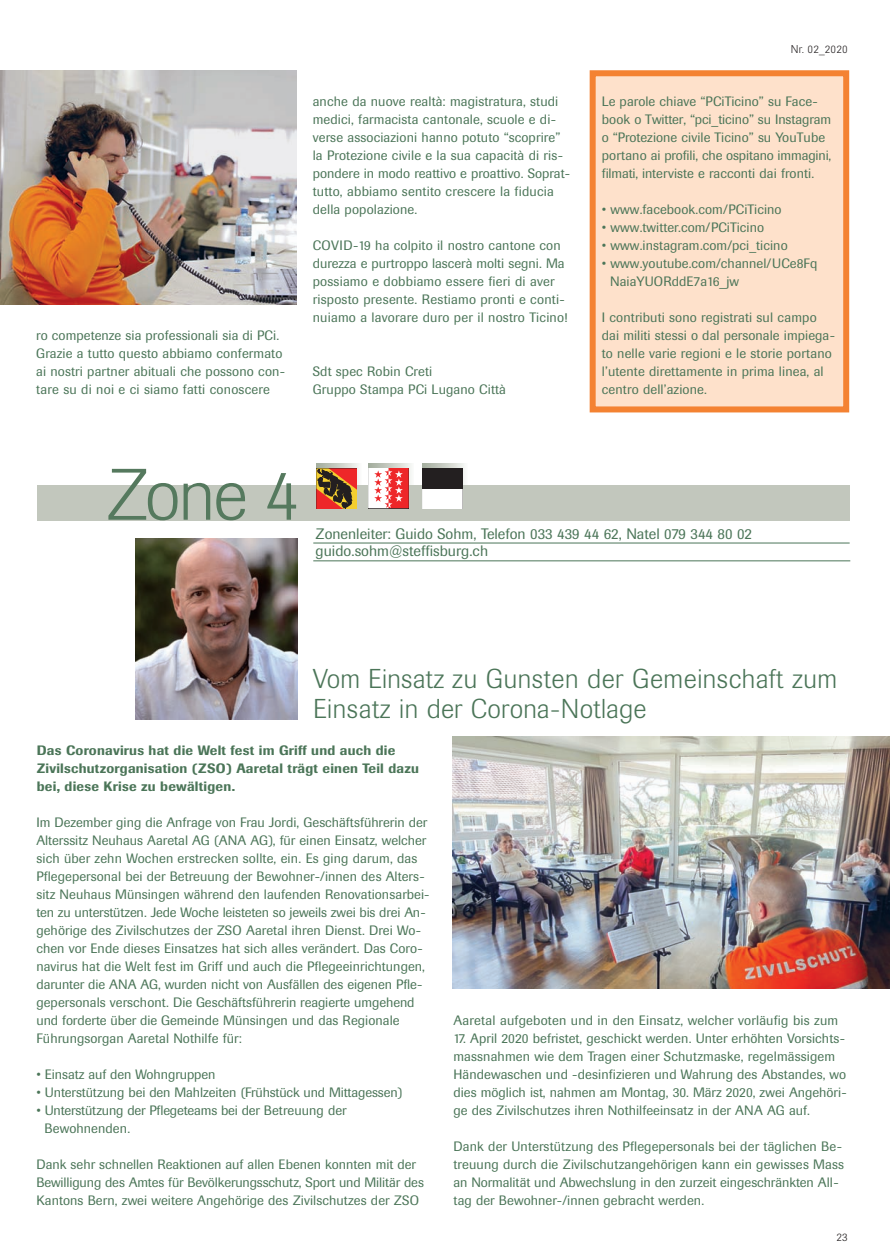
<style>
.page{position:relative;width:890px;height:1260px;background:#fff}
.page>*{position:absolute;margin:0;border:0;box-sizing:border-box;transform-origin:0 0}
.t1{font:300 72px "Berthold Imago BQ";color:#55795e}
.t2{font:300 27px/30px "Berthold Imago BQ";letter-spacing:.02em;color:#4b7558}
.t3{font:15px/17.2px "Berthold Imago BQ";color:#4b7558}
.t4{font:13.5px/18px "Berthold Imago BQ";letter-spacing:.005em;color:#4b7558}
.t5{font:500 13.5px/18px "Berthold Imago BQ";letter-spacing:.02em;color:#4b7558}
.t6{font:300 11.25px "Berthold Imago BQ";letter-spacing:.01em;color:#231f20}
</style>
<div class="page">
<img style="left:0;top:70px;width:889px;height:919px">
<p class="t4" style="left:36px;top:327px;width:250px">ro competenze sia professionali sia di PCi.<br>Grazie a tutto questo abbiamo confermato ai nostri partner abituali che possono con&shy;tare su di noi e ci siamo fatti conoscere</p>
<p class="t4" style="left:313px;top:93px;width:259px">anche da nuove realtà: magistratura, studi medici, farmacista cantonale, scuole e di&shy;verse associazioni hanno potuto “scoprire” la Protezione civile e la sua capacità di ris&shy;pondere in modo reattivo e proattivo. Soprat&shy;tutto, abbiamo sentito crescere la fiducia della popolazione.</p>
<p class="t4" style="left:313px;top:237px;width:256px">COVID-19 ha colpito il nostro cantone con durezza e purtroppo lascerà molti segni. Ma possiamo e dobbiamo essere fieri di aver risposto presente. Restiamo pronti e conti&shy;nuiamo a lavorare duro per il nostro Ticino!</p>
<p class="t4" style="left:313px;top:363px;width:195px">Sdt spec Robin Creti<br>Gruppo Stampa PCi Lugano Città</p>
<p class="t6" style="left:790px;top:43px;width:58px">Nr. 02_2020</p>
<p class="t4" style="left:601px;top:93px;width:231px">Le parole chiave “PCiTicino” su Face&shy;book o Twitter, “pci_ticino” su Instagram o “Protezione civile Ticino” su YouTube portano ai profili, che ospitano immagini, filmati, interviste e racconti dai fronti.</p>
<p class="t4" style="left:601px;top:201px;width:181px">• www.facebook.com/PCiTicino</p>
<p class="t4" style="left:601px;top:219px;width:164px">• www.twitter.com/PCiTicino</p>
<p class="t4" style="left:601px;top:237px;width:187px">• www.instagram.com/pci_ticino</p>
<p class="t4" style="left:610px;top:255px;width:209px;text-indent:-8px">• www.youtube.com/channel/UCe8Fq<br>NaiaYUORddE7a16_jw</p>
<p class="t4" style="left:601px;top:309px;width:234px">I contributi sono registrati sul campo dai militi stessi o dal personale impiega&shy;to nelle varie regioni e le storie portano l’utente direttamente in prima linea, al centro dell’azione.</p>
<h1 class="t1" style="left:107px;top:455px;width:194px">Zone 4</h1>
<p class="t3" style="left:315px;top:525px;width:438px">Zonenleiter: Guido Sohm, Telefon 033 439 44 62, Natel 079 344 80 02 guido.sohm@steffisburg.ch</p>
<h2 class="t2" style="left:313px;top:663px;width:525px">Vom Einsatz zu Gunsten der Gemeinschaft zum<br>Einsatz in der Corona-Notlage»</h2>
<p class="t5" style="left:37px;top:741px;width:383px">Das Coronavirus hat die Welt fest im Griff und auch die<br>Zivilschutzorganisation (ZSO) Aaretal trägt einen Teil dazu bei, diese Krise zu bewältigen.</p>
<p class="t4" style="left:36px;top:813px;width:394px">Im Dezember ging die Anfrage von Frau Jordi, Geschäftsführerin der Alterssitz Neuhaus Aaretal AG (ANA AG), für einen Einsatz, welcher sich über zehn Wochen erstrecken sollte, ein. Es ging darum, das Pflegepersonal bei der Betreuung der Bewohner-/innen des Alters&shy;sitz Neuhaus Münsingen während den laufenden Renovationsarbei&shy;ten zu unterstützen. Jede Woche leisteten so jeweils zwei bis drei An&shy;gehörige des Zivilschutzes der ZSO Aaretal ihren Dienst. Drei Wo&shy;chen vor Ende dieses Einsatzes hat sich alles verändert. Das Coro&shy;navirus hat die Welt fest im Griff und auch die Pflegeeinrichtungen, darunter die ANA AG, wurden nicht von Ausfällen des eigenen Pfle&shy;gepersonals verschont. Die Geschäftsführerin reagierte umgehend und forderte über die Gemeinde Münsingen und das Regionale Führungsorgan Aaretal Nothilfe für:</p>
<p class="t4" style="left:36px;top:1065px;width:181px">• Einsatz auf den Wohngruppen</p>
<p class="t4" style="left:36px;top:1083px;width:367px">• Unterstützung bei den Mahlzeiten (Frühstück und Mittagessen)</p>
<p class="t4" style="left:45px;top:1101px;width:303px;text-indent:-8px">• Unterstützung der Pflegeteams bei der Betreuung der<br>Bewohnenden.</p>
<p class="t4" style="left:36px;top:1155px;width:389px">Dank sehr schnellen Reaktionen auf allen Ebenen konnten mit der<br>Bewilligung des Amtes für Bevölkerungsschutz, Sport und Militär des<br>Kantons Bern, zwei weitere Angehörige des Zivilschutzes der ZSO</p>
<p class="t4" style="left:453px;top:1011px;width:386px">Aaretal aufgeboten und in den Einsatz, welcher vorläufig bis zum</p>
<p class="t4" style="left:453px;top:1029px;width:395px">17. April 2020 befristet, geschickt werden. Unter erhöhten Vorsichts&shy;massnahmen wie dem Tragen einer Schutzmaske, regelmässigem Händewaschen und -desinfizieren und Wahrung des Abstandes, wo dies möglich ist, nahmen am Montag, 30. März 2020, zwei Angehöri&shy;ge des Zivilschutzes ihren Nothilfeeinsatz in der ANA AG auf.</p>
<p class="t4" style="left:453px;top:1137px;width:392px">Dank der Unterstützung des Pflegepersonals bei der täglichen Be&shy;treuung durch die Zivilschutzangehörigen kann ein gewisses Mass an Normalität und Abwechslung in den zurzeit eingeschränkten All&shy;tag der Bewohner-/innen gebracht werden.</p>
<p class="t6" style="left:836px;top:1230px;width:13px">23</p>
</div>
